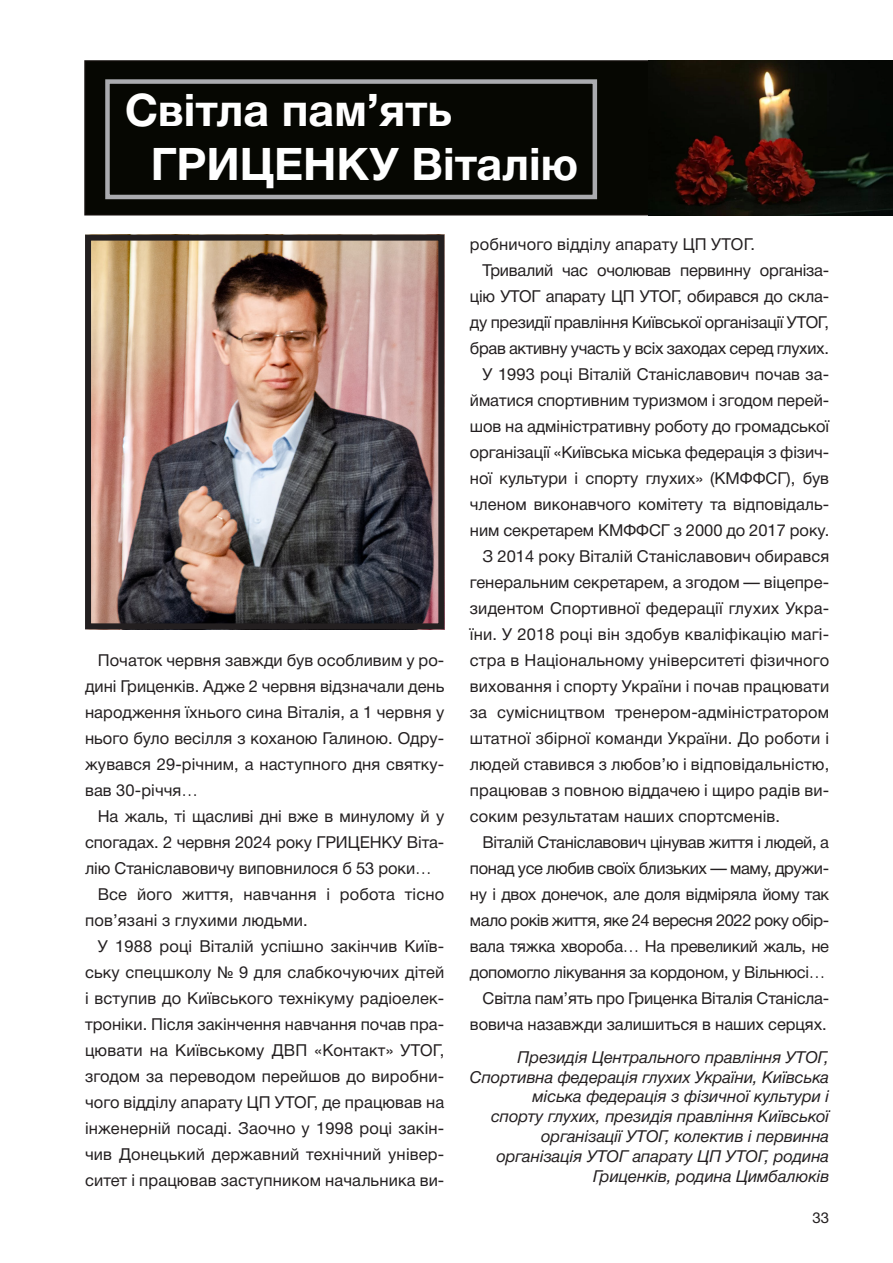
<style>
.page{position:relative;width:893px;height:1263px;background:#fff}
.page>*{position:absolute;margin:0;border:0;box-sizing:border-box;transform-origin:0 0}
.заголовок_цвет{font:700 45px "Helvetica Neue Cyr";color:#fff}
.основной_текст{font:16.5px/26px "Helvetica Neue Cyr";color:#231f20;text-align:justify}
.подпись_2{font:italic 16.5px/19.8px "Helvetica Neue Cyr";color:#231f20;text-align:right}
.t1{font:15px "Helvetica Neue Cyr";color:#231f20}
</style>
<div class="page">
<div style="left:84px;top:60px;width:576px;height:155px;background:#060702;border:2px solid #110d0a"></div>
<img style="left:92px;top:242px;width:345px;height:380px">
<div style="left:85px;top:235px;width:359px;height:394px;border:6px solid #231f20"></div>
<div style="left:105px;top:79px;width:492px;height:120px;border:4px solid #aaabaf"></div>
<img style="left:649px;top:60px;width:244px;height:155px">
<p class="заголовок_цвет" style="left:125px;top:86px;width:329px">Світла пам’ять</p>
<p class="заголовок_цвет" style="left:151px;top:140px;width:429px">ГРИЦЕНКУ Віталію</p>
<p class="основной_текст" style="left:85px;top:647px;width:361px;text-indent:13px">Початок червня завжди був особливим у ро&shy;дині Гриценків. Адже 2 червня відзначали день народження їхнього сина Віталія, а 1 червня у нього було весілля з коханою Галиною. Одру&shy;жувався 29-річним, а наступного дня святку&shy;вав 30-річчя…</p>
<p class="основной_текст" style="left:85px;top:803px;width:361px;text-indent:13px">На жаль, ті щасливі дні вже в минулому й у спогадах. 2 червня 2024 року ГРИЦЕНКУ Віта&shy;лію Станіславовичу виповнилося б 53 роки…</p>
<p class="основной_текст" style="left:85px;top:881px;width:361px;text-indent:13px">Все його життя, навчання і робота тісно пов’язані з глухими людьми.</p>
<p class="основной_текст" style="left:85px;top:933px;width:361px;text-indent:13px">У 1988 році Віталій успішно закінчив Київ&shy;ську спецшколу № 9 для слабкочуючих дітей і вступив до Київського технікуму радіоелек&shy;троніки. Після закінчення навчання почав пра&shy;цювати на Київському ДВП «Контакт» УТОГ, згодом за переводом перейшов до виробни&shy;чого відділу апарату ЦП УТОГ, де працював на інженерній посаді. Заочно у 1998 році закін&shy;чив Донецький державний технічний універ&shy;ситет і працював заступником начальника ви-</p>
<p class="основной_текст" style="left:470px;top:231px;width:287px">робничого відділу апарату ЦП УТОГ.</p>
<p class="основной_текст" style="left:470px;top:257px;width:361px;text-indent:13px">Тривалий час очолював первинну організа&shy;цію УТОГ апарату ЦП УТОГ, обирався до скла&shy;ду президії правління Київської організації УТОГ, брав активну участь у всіх заходах серед глухих.</p>
<p class="основной_текст" style="left:470px;top:361px;width:361px;text-indent:13px">У 1993 році Віталій Станіславович почав за&shy;йматися спортивним туризмом і згодом перей&shy;шов на адміністративну роботу до громадської організації «Київська міська федерація з фізич&shy;ної культури і спорту глухих» (КМФФСГ), був членом виконавчого комітету та відповідаль&shy;ним секретарем КМФФСГ з 2000 до 2017 року.</p>
<p class="основной_текст" style="left:470px;top:543px;width:361px;text-indent:13px">З 2014 року Віталій Станіславович обирався генеральним секретарем, а згодом — віцепре&shy;зидентом Спортивної федерації глухих Укра&shy;їни. У 2018 році він здобув кваліфікацію магі&shy;стра в Національному університеті фізичного виховання і спорту України і почав працювати за сумісництвом тренером-адміністратором штатної збірної команди України. До роботи і людей ставився з любов’ю і відповідальністю, працював з повною віддачею і щиро радів ви&shy;соким результатам наших спортсменів.</p>
<p class="основной_текст" style="left:470px;top:829px;width:361px;text-indent:13px">Віталій Станіславович цінував життя і людей, а понад усе любив своїх близьких — маму, дружи&shy;ну і двох донечок, але доля відміряла йому так мало років життя, яке 24 вересня 2022 року обір&shy;вала тяжка хвороба… На превеликий жаль, не допомогло лікування за кордоном, у Вільнюсі…</p>
<p class="основной_текст" style="left:470px;top:985px;width:361px;text-align:right">Світла пам’ять про Гриценка Віталія Станісла&shy;вовича назавжди залишиться в наших серцях.</p>
<p class="подпись_2" style="left:470px;top:1047px;width:361px">Президія Центрального правління УТОГ, Спортивна федерація глухих України, Київська міська федерація з фізичної культури і<br>спорту глухих, президія правління Київської організації УТОГ, колектив і первинна організація УТОГ апарату ЦП УТОГ, родина Гриценків, родина Цимбалюків</p>
<p class="t1" style="left:812px;top:1209px;width:18px">33</p>
</div>
